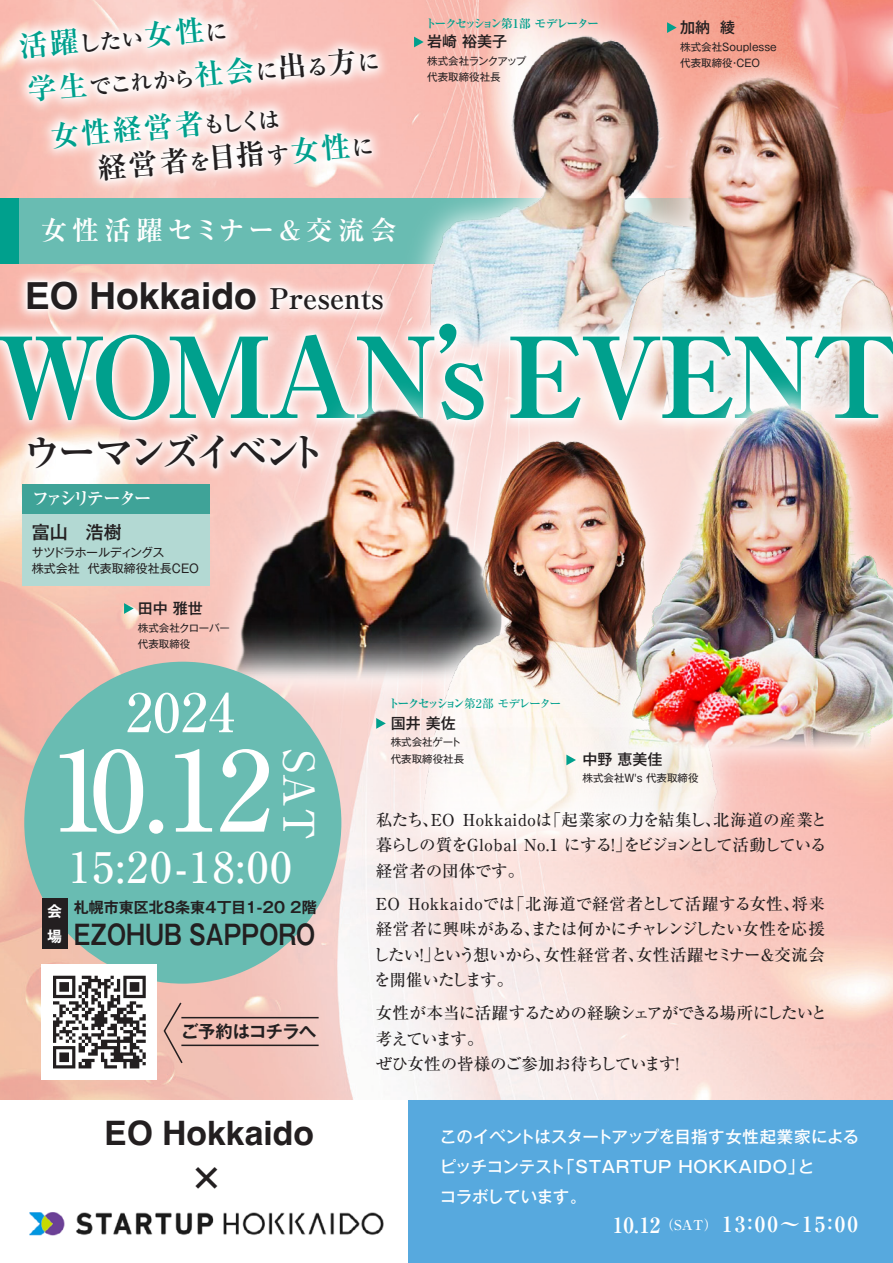
<style>
.page{position:relative;width:893px;height:1263px;background:#fff}
.page>*{position:absolute;margin:0;border:0;box-sizing:border-box;transform-origin:0 0}
.t1{font:700 expanded 111.45px "Ryumin Pro";letter-spacing:-.04em;color:#00a08d}
.t2{font:500 110.4px "Ryumin Pro";color:#fff}
.t3{font:500 52.95px "Ryumin Pro";color:#fff}
.t4{font:44.55px "Helvetica";color:#231f20}
.t5{font:500 42.15px "Ryumin Pro";letter-spacing:.06em;color:#fff}
.t6{font:700 39.15px "Ryumin Pro";letter-spacing:-.145em;color:#231f20}
.t7{font:700 37.35px "Helvetica";color:#231f20}
.t8{font:700 33.75px "Helvetica";color:#231f20}
.t9{font:700 28.95px/35.8px "Ryumin Pro";color:#00a08d}
.t10{font:700 27px "Gothic MB101 Pro De";color:#231f20;scale:.81 1}
.t11{font:700 26.55px "Ryumin Pro";letter-spacing:.2em;color:#fff}
.t12{font:700 21.75px "Ryumin Pro";color:#231f20}
.t13{font:700 21px "Ryumin Pro";letter-spacing:.1em;color:#fff}
.t14{font:700 18px "Ryumin Pro";letter-spacing:-.21em;color:#fff}
.t15{font:500 18px "Gothic MB101 Pro";color:#231f20}
.t16{font:700 17.25px "Gothic MB101 Pro De";letter-spacing:-.03em;color:#231f20}
.t17{font:500 16.5px/25.5px "Ryumin Pro";letter-spacing:-.045em;color:#231f20;text-align:justify}
.t18{font:500 16.5px/30px "Gothic MB101 Pro";color:#fff}
.t19{font:500 15px "Gothic MB101 Pro";color:#231f20}
.t20{font:700 15px "Gothic MB101 Pro De";letter-spacing:-.02em;color:#231f20}
.t21{font:700 15px/25px "Gothic MB101 Pro De";color:#fff}
.t22{font:12px/16.5px "Gothic MB101 Pro";color:#231f20}
.t23{font:700 12px "Ryumin Pro";letter-spacing:-.15em;color:#00a08d}
.t24{font:500 12px "Ryumin Pro";letter-spacing:-.12em;color:#00a08d}
.t25{font:10.5px/16.5px "Gothic MB101 Pro";color:#231f20}
.s1{font-size:21.75px;color:#231f20}
.s2{font-size:28.95px;color:#00a08d}
.s3{font-size:28.95px}
.s4{color:#231f20}
.s5{font-family:"Ryumin Pro";font-size:28.5px}
.s6{font-weight:700}
.s7{font-size:13.5px}
</style>
<div class="page">
<img style="left:0;top:0;width:893px;height:1100px">
<div style="left:0;top:198px;width:781px;height:66px;background:#69bcb2"></div>
<img style="left:392px;top:0;width:365px;height:305px">
<img style="left:425px;top:0;width:296px;height:305px">
<img style="left:574px;top:37px;width:319px;height:268px">
<img style="left:594px;top:60px;width:299px;height:245px">
<img style="left:35px;top:122px;width:47px;height:47px">
<img style="left:45px;top:122px;width:37px;height:37px">
<img style="left:82px;top:122px;width:307px;height:76px">
<img style="left:92px;top:125px;width:286px;height:66px">
<img style="left:3px;top:0;width:240px;height:79px">
<img style="left:13px;top:9px;width:219px;height:21px">
<img style="left:12px;top:30px;width:383px;height:92px">
<img style="left:22px;top:40px;width:362px;height:73px">
<img style="left:12px;top:263px;width:387px;height:42px">
<img style="left:21px;top:272px;width:367px;height:33px">
<img style="left:0;top:305px;width:893px;height:158px">
<img style="left:0;top:315px;width:893px;height:137px">
<img style="left:13px;top:419px;width:180px;height:73px">
<img style="left:22px;top:429px;width:171px;height:54px">
<div style="left:0;top:198px;width:19px;height:66px;background:#00a08d"></div>
<svg style="left:414px;top:37px;width:10px;height:10px"></svg>
<svg style="left:667px;top:22px;width:10px;height:11px"></svg>
<svg style="left:124px;top:603px;width:10px;height:11px"></svg>
<div style="left:22px;top:484px;width:188px;height:102px;background:#b3d9d3"></div>
<div style="left:22px;top:484px;width:188px;height:30px;background:#3fa398"></div>
<img style="left:193px;top:367px;width:347px;height:355px">
<img style="left:224px;top:365px;width:302px;height:326px">
<img style="left:381px;top:401px;width:375px;height:473px">
<img style="left:403px;top:430px;width:331px;height:523px">
<img style="left:590px;top:362px;width:303px;height:425px">
<img style="left:621px;top:397px;width:272px;height:357px">
<svg style="left:376px;top:718px;width:10px;height:11px"></svg>
<svg style="left:566px;top:755px;width:10px;height:10px"></svg>
<div style="left:409px;top:1100px;width:484px;height:163px;background:#57a9de"></div>
<img style="left:29px;top:1212px;width:355px;height:24px">
<div style="left:24px;top:662px;width:317px;height:322px;background:#69bcb2;border-radius:50%"></div>
<div style="left:42px;top:899px;width:26px;height:50px;background:#231f20"></div>
<svg style="left:163px;top:1001px;width:21px;height:64px"></svg>
<hr style="left:181px;top:1017px;width:138px;height:1px;background:#231f20">
<hr style="left:181px;top:1044px;width:138px;height:2px;background:#231f20">
<div style="left:42px;top:964px;width:115px;height:116px;background:#fff"></div>
<svg style="left:53px;top:976px;width:93px;height:92px"></svg>
<h3 class="t9" style="left:17px;top:26px;width:211px;rotate:-5deg">活躍<span class="s1">したい</span>女性<span class="s1">に</span></h3>
<h3 class="t12" style="left:26px;top:75px;width:355px;rotate:-5deg"><span class="s2">学生</span>でこれから<span class="s2">社会</span>に<span class="s3">出</span>る<span class="s3">方</span>に</h3>
<h3 class="t9" style="left:93px;top:112px;width:278px;text-indent:-44px;rotate:-5deg">女性経営者<span class="s1">もしくは<br></span><span class="s4">経営者</span><span class="s1">を</span><span class="s4">目指</span><span class="s1">す</span>女性<span class="s1">に</span></h3>
<h3 class="t11" style="left:41px;top:209px;width:357px">女性活躍セミナー&amp;交流会</h3>
<p class="t23" style="left:425px;top:14px;width:176px">トークセッション第1部 モデレーター</p>
<p class="t19" style="left:427px;top:29px;width:81px">岩崎 裕美子</p>
<p class="t25" style="left:427px;top:51px;width:101px">株式会社ランクアップ代表取締役社長</p>
<p class="t19" style="left:680px;top:15px;width:56px">加納 綾</p>
<p class="t25" style="left:680px;top:37px;width:98px">株式会社Souplesse代表取締役・CEO</p>
<h3 class="t7" style="left:25px;top:273px;width:361px">EO Hokkaido <span class="s5">Presents</span></h3>
<h1 class="t1" style="left:-5px;top:289px;width:909px">WOMAN’s EVENT</h1>
<h3 class="t6" style="left:23px;top:422px;width:305px">ウーマンズイベント</h3>
<p class="t14" style="left:32px;top:484px;width:121px">ファシリテーター</p>
<p class="t15" style="left:32px;top:517px;width:92px">富山　浩樹</p>
<p class="t22" style="left:32px;top:542px;width:169px">サツドラホールディングス<br>株式会社 代表取締役社長CEO</p>
<p class="t19" style="left:138px;top:596px;width:66px">田中 雅世</p>
<p class="t25" style="left:138px;top:618px;width:94px">株式会社クローバー代表取締役</p>
<h3 class="t3" style="left:126px;top:671px;width:111px">2024</h3>
<h2 class="t2" style="left:51px;top:703px;width:223px">10.12</h2>
<h3 class="t5" style="left:333px;top:749px;width:92px;rotate:90deg">SAT</h3>
<h3 class="t5" style="left:69px;top:834px;width:224px">15:20-18:00</h3>
<p class="t20" style="left:74px;top:895px;width:244px">札幌市東区北８条東４丁目１-２０ 2階</p>
<h3 class="t10" style="left:74px;top:912px;width:299px">EZOHUB SAPPORO</h3>
<p class="t21" style="left:47px;top:897px;width:16px">会場</p>
<p class="t16" style="left:181px;top:1017px;width:137px">ご予約はコチラへ</p>
<p class="t24" style="left:388px;top:694px;width:175px"><span class="s6">トークセッション</span>第2部 モデレーター</p>
<p class="t19" style="left:391px;top:711px;width:66px">国井 美佐</p>
<p class="t25" style="left:391px;top:732px;width:75px">株式会社ゲート代表取締役社長</p>
<p class="t19" style="left:583px;top:747px;width:81px">中野 恵美佳</p>
<p class="t25" style="left:583px;top:768px;width:117px">株式会社W's 代表取締役</p>
<p class="t17" style="left:376px;top:805px;width:453px">私たち、EO Hokkaidoは「起業家の力を結集し、北海道の産業と暮らしの質をGlobal No.1 にする！」をビジョンとして活動している経営者の団体です。</p>
<p class="t17" style="left:373px;top:889px;width:453px">EO Hokkaidoでは「北海道で経営者として活躍する女性、将来経営者に興味がある、または何かにチャレンジしたい女性を応援したい！」という想いから、女性経営者、女性活躍セミナー&amp;交流会を開催いたします。</p>
<p class="t17" style="left:376px;top:999px;width:453px;text-align:left">女性が本当に活躍するための経験シェアができる場所にしたいと考えています。<br>ぜひ女性の皆様のご参加お待ちしています！</p>
<h3 class="t8" style="left:104px;top:1112px;width:211px">EO Hokkaido</h3>
<p class="t18" style="left:440px;top:1120px;width:421px">このイベントはスタートアップを目指す女性起業家によるピッチコンテスト「STARTUP HOKKAIDO」と<br>コラボしています。</p>
<h3 class="t4" style="left:193px;top:1139px;width:28px">×</h3>
<p class="t13" style="left:613px;top:1208px;width:247px">10.12<span class="s7">（SAT）</span> 13：00～15：00</p>
</div>
